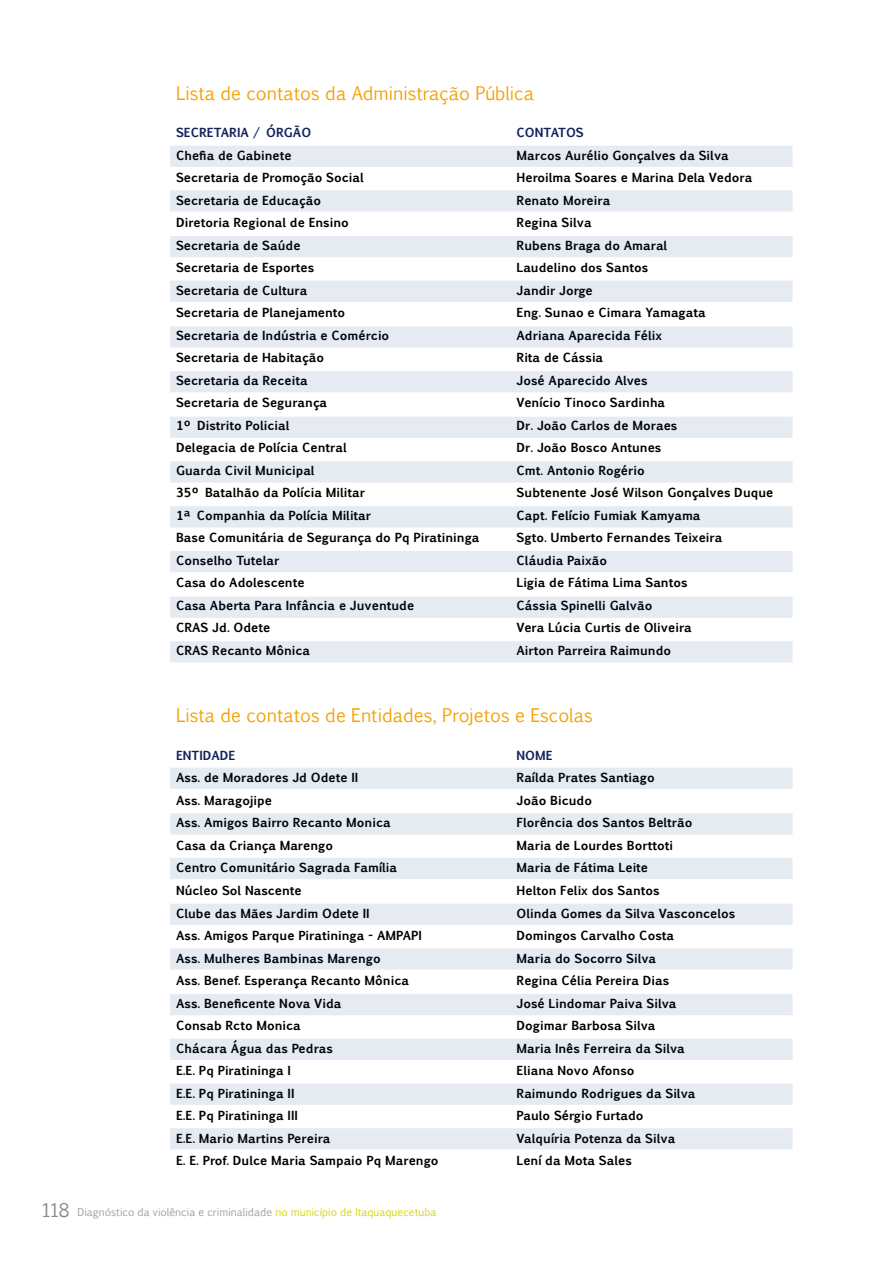
<style>
.page{position:relative;width:893px;height:1263px;background:#fff}
.page>*{position:absolute;margin:0;border:0;box-sizing:border-box;transform-origin:0 0}
.t1{font:18px "Pigiarniq";color:#f5a100}
.t2{font:700 12px "Pigiarniq";color:#000}
.t3{font:700 12px "Pigiarniq";color:#12225b}
.t4{font:10.5px "Pigiarniq";color:#9c9d9f}
.s1{font-size:18px;color:#87888a}
.s2{color:#d2d600}
</style>
<div class="page">
<div style="left:170px;top:146px;width:623px;height:21px;background:#e6ebf2"></div>
<div style="left:170px;top:190px;width:623px;height:22px;background:#e6ebf2"></div>
<div style="left:170px;top:236px;width:623px;height:21px;background:#e6ebf2"></div>
<div style="left:170px;top:281px;width:623px;height:21px;background:#e6ebf2"></div>
<div style="left:170px;top:326px;width:623px;height:22px;background:#e6ebf2"></div>
<div style="left:170px;top:371px;width:623px;height:21px;background:#e6ebf2"></div>
<div style="left:170px;top:417px;width:623px;height:21px;background:#e6ebf2"></div>
<div style="left:170px;top:461px;width:623px;height:22px;background:#e6ebf2"></div>
<div style="left:170px;top:506px;width:623px;height:22px;background:#e6ebf2"></div>
<div style="left:170px;top:551px;width:623px;height:21px;background:#e6ebf2"></div>
<div style="left:170px;top:596px;width:623px;height:22px;background:#e6ebf2"></div>
<div style="left:170px;top:641px;width:623px;height:21px;background:#e6ebf2"></div>
<div style="left:170px;top:767px;width:623px;height:22px;background:#e6ebf2"></div>
<div style="left:170px;top:813px;width:623px;height:21px;background:#e6ebf2"></div>
<div style="left:170px;top:858px;width:623px;height:21px;background:#e6ebf2"></div>
<div style="left:170px;top:904px;width:623px;height:21px;background:#e6ebf2"></div>
<div style="left:170px;top:948px;width:623px;height:22px;background:#e6ebf2"></div>
<div style="left:170px;top:994px;width:623px;height:21px;background:#e6ebf2"></div>
<div style="left:170px;top:1038px;width:623px;height:22px;background:#e6ebf2"></div>
<div style="left:170px;top:1083px;width:623px;height:22px;background:#e6ebf2"></div>
<div style="left:170px;top:1128px;width:623px;height:21px;background:#e6ebf2"></div>
<h1 class="t1" style="left:176px;top:81px;width:359px">Lista de contatos da Administração Pública</h1>
<p class="t3" style="left:176px;top:124px;width:137px">SECRETARIA / ÓRGÃO</p>
<p class="t3" style="left:517px;top:124px;width:69px">CONTATOS</p>
<p class="t2" style="left:176px;top:147px;width:117px">Chefia de Gabinete</p>
<p class="t2" style="left:517px;top:147px;width:214px">Marcos Aurélio Gonçalves da Silva</p>
<p class="t2" style="left:176px;top:169px;width:189px">Secretaria de Promoção Social</p>
<p class="t2" style="left:517px;top:169px;width:237px">Heroilma Soares e Marina Dela Vedora</p>
<p class="t2" style="left:176px;top:192px;width:147px">Secretaria de Educação</p>
<p class="t2" style="left:517px;top:192px;width:95px">Renato Moreira</p>
<p class="t2" style="left:176px;top:214px;width:174px">Diretoria Regional de Ensino</p>
<p class="t2" style="left:517px;top:214px;width:77px">Regina Silva</p>
<p class="t2" style="left:176px;top:237px;width:126px">Secretaria de Saúde</p>
<p class="t2" style="left:517px;top:237px;width:152px">Rubens Braga do Amaral</p>
<p class="t2" style="left:176px;top:259px;width:140px">Secretaria de Esportes</p>
<p class="t2" style="left:517px;top:259px;width:133px">Laudelino dos Santos</p>
<p class="t2" style="left:176px;top:282px;width:133px">Secretaria de Cultura</p>
<p class="t2" style="left:517px;top:282px;width:78px">Jandir Jorge</p>
<p class="t2" style="left:176px;top:304px;width:171px">Secretaria de Planejamento</p>
<p class="t2" style="left:517px;top:304px;width:191px">Eng. Sunao e Cimara Yamagata</p>
<p class="t2" style="left:176px;top:327px;width:215px">Secretaria de Indústria e Comércio</p>
<p class="t2" style="left:517px;top:327px;width:147px">Adriana Aparecida Félix</p>
<p class="t2" style="left:176px;top:349px;width:150px">Secretaria de Habitação</p>
<p class="t2" style="left:517px;top:349px;width:88px">Rita de Cássia</p>
<p class="t2" style="left:176px;top:372px;width:133px">Secretaria da Receita</p>
<p class="t2" style="left:517px;top:372px;width:133px">José Aparecido Alves</p>
<p class="t2" style="left:176px;top:394px;width:153px">Secretaria de Segurança</p>
<p class="t2" style="left:517px;top:394px;width:150px">Venício Tinoco Sardinha</p>
<p class="t2" style="left:176px;top:417px;width:115px">1º Distrito Policial</p>
<p class="t2" style="left:517px;top:417px;width:162px">Dr. João Carlos de Moraes</p>
<p class="t2" style="left:176px;top:439px;width:172px">Delegacia de Polícia Central</p>
<p class="t2" style="left:517px;top:439px;width:146px">Dr. João Bosco Antunes</p>
<p class="t2" style="left:176px;top:462px;width:140px">Guarda Civil Municipal</p>
<p class="t2" style="left:517px;top:462px;width:130px">Cmt. Antonio Rogério</p>
<p class="t2" style="left:176px;top:484px;width:190px">35º Batalhão da Polícia Militar</p>
<p class="t2" style="left:517px;top:484px;width:258px">Subtenente José Wilson Gonçalves Duque</p>
<p class="t2" style="left:176px;top:507px;width:197px">1ª Companhia da Polícia Militar</p>
<p class="t2" style="left:517px;top:507px;width:185px">Capt. Felício Fumiak Kamyama</p>
<p class="t2" style="left:176px;top:529px;width:305px">Base Comunitária de Segurança do Pq Piratininga</p>
<p class="t2" style="left:517px;top:529px;width:207px">Sgto. Umberto Fernandes Teixeira</p>
<p class="t2" style="left:176px;top:552px;width:105px">Conselho Tutelar</p>
<p class="t2" style="left:517px;top:552px;width:92px">Cláudia Paixão</p>
<p class="t2" style="left:176px;top:574px;width:130px">Casa do Adolescente</p>
<p class="t2" style="left:517px;top:574px;width:173px">Ligia de Fátima Lima Santos</p>
<p class="t2" style="left:176px;top:597px;width:240px">Casa Aberta Para Infância e Juventude</p>
<p class="t2" style="left:517px;top:597px;width:137px">Cássia Spinelli Galvão</p>
<p class="t2" style="left:176px;top:619px;width:96px">CRAS Jd. Odete</p>
<p class="t2" style="left:517px;top:619px;width:177px">Vera Lúcia Curtis de Oliveira</p>
<p class="t2" style="left:176px;top:642px;width:136px">CRAS Recanto Mônica</p>
<p class="t2" style="left:517px;top:642px;width:156px">Airton Parreira Raimundo</p>
<h1 class="t1" style="left:176px;top:703px;width:418px">Lista de contatos de Entidades, Projetos e Escolas</h1>
<p class="t3" style="left:176px;top:747px;width:61px">ENTIDADE</p>
<p class="t3" style="left:517px;top:747px;width:38px">NOME</p>
<p class="t2" style="left:176px;top:769px;width:184px">Ass. de Moradores Jd Odete II</p>
<p class="t2" style="left:517px;top:769px;width:140px">Raílda Prates Santiago</p>
<p class="t2" style="left:176px;top:792px;width:98px">Ass. Maragojipe</p>
<p class="t2" style="left:517px;top:792px;width:77px">João Bicudo</p>
<p class="t2" style="left:176px;top:814px;width:216px">Ass. Amigos Bairro Recanto Monica</p>
<p class="t2" style="left:517px;top:814px;width:178px">Florência dos Santos Beltrão</p>
<p class="t2" style="left:176px;top:837px;width:159px">Casa da Criança Marengo</p>
<p class="t2" style="left:517px;top:837px;width:158px">Maria de Lourdes Borttoti</p>
<p class="t2" style="left:176px;top:859px;width:223px">Centro Comunitário Sagrada Família</p>
<p class="t2" style="left:517px;top:859px;width:133px">Maria de Fátima Leite</p>
<p class="t2" style="left:176px;top:882px;width:127px">Núcleo Sol Nascente</p>
<p class="t2" style="left:517px;top:882px;width:145px">Helton Felix dos Santos</p>
<p class="t2" style="left:176px;top:904px;width:195px">Clube das Mães Jardim Odete II</p>
<p class="t2" style="left:517px;top:904px;width:220px">Olinda Gomes da Silva Vasconcelos</p>
<p class="t2" style="left:176px;top:927px;width:247px">Ass. Amigos Parque Piratininga - AMPAPI</p>
<p class="t2" style="left:517px;top:927px;width:159px">Domingos Carvalho Costa</p>
<p class="t2" style="left:176px;top:949px;width:206px">Ass. Mulheres Bambinas Marengo</p>
<p class="t2" style="left:517px;top:949px;width:141px">Maria do Socorro Silva</p>
<p class="t2" style="left:176px;top:972px;width:234px">Ass. Benef. Esperança Recanto Mônica</p>
<p class="t2" style="left:517px;top:972px;width:154px">Regina Célia Pereira Dias</p>
<p class="t2" style="left:176px;top:994px;width:167px">Ass. Beneficente Nova Vida</p>
<p class="t2" style="left:517px;top:994px;width:161px">José Lindomar Paiva Silva</p>
<p class="t2" style="left:176px;top:1017px;width:126px">Consab Rcto Monica</p>
<p class="t2" style="left:517px;top:1017px;width:140px">Dogimar Barbosa Silva</p>
<p class="t2" style="left:176px;top:1039px;width:159px">Chácara Água das Pedras</p>
<p class="t2" style="left:517px;top:1039px;width:170px">Maria Inês Ferreira da Silva</p>
<p class="t2" style="left:176px;top:1062px;width:116px">E.E. Pq Piratininga I</p>
<p class="t2" style="left:517px;top:1062px;width:120px">Eliana Novo Afonso</p>
<p class="t2" style="left:176px;top:1084px;width:120px">E.E. Pq Piratininga II</p>
<p class="t2" style="left:517px;top:1084px;width:180px">Raimundo Rodrigues da Silva</p>
<p class="t2" style="left:176px;top:1107px;width:123px">E.E. Pq Piratininga III</p>
<p class="t2" style="left:517px;top:1107px;width:128px">Paulo Sérgio Furtado</p>
<p class="t2" style="left:176px;top:1129px;width:156px">E.E. Mario Martins Pereira</p>
<p class="t2" style="left:517px;top:1129px;width:160px">Valquíria Potenza da Silva</p>
<p class="t2" style="left:176px;top:1152px;width:264px">E. E. Prof. Dulce Maria Sampaio Pq Marengo</p>
<p class="t2" style="left:517px;top:1152px;width:117px">Lení da Mota Sales</p>
<p class="t4" style="left:41px;top:1204px;width:397px"><span class="s1">118</span> Diagnóstico da violência e criminalidade <span class="s2">no município de Itaquaquecetuba</span></p>
</div>
